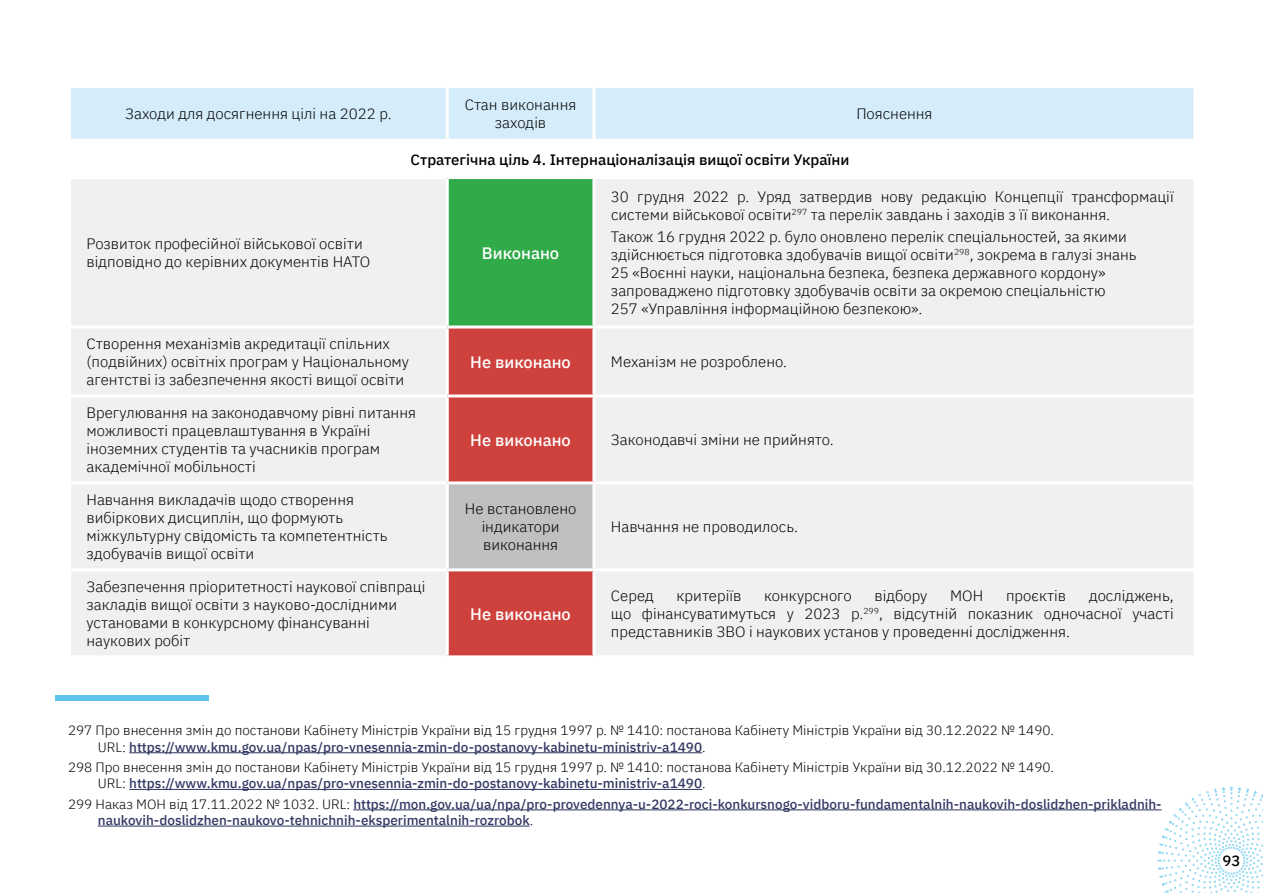
<style>
.page{position:relative;width:1263px;height:893px;background:#fff}
.page>*{position:absolute;margin:0;border:0;box-sizing:border-box;transform-origin:0 0}
.t1{font:500 16.5px "IBM Plex Sans";color:#fff}
.t2{font:300 15px/18px "IBM Plex Sans";color:#000}
.t3{font:500 15px "IBM Plex Sans";color:#000}
.t4{font:300 13.5px/16.2px "IBM Plex Sans";color:#000}
.t5{font:500 13.5px/16.2px "IBM Plex Sans";color:#323863}
.s1{font-weight:500;color:#323863}
.s2{font-weight:300;color:#000}
</style>
<div class="page">
<svg style="left:1157px;top:787px;width:106px;height:106px"></svg>
<div style="left:71px;top:88px;width:1122px;height:51px;background:#d5edfa"></div>
<div style="left:71px;top:179px;width:1122px;height:476px;background:#f0f0f0"></div>
<div style="left:447px;top:178px;width:147px;height:149px;background:#31aa49"></div>
<div style="left:449px;top:328px;width:143px;height:327px;background:#ce413c"></div>
<div style="left:447px;top:483px;width:147px;height:87px;background:#c1c0c0"></div>
<hr style="left:446px;top:88px;width:3px;height:51px;background:#fff">
<hr style="left:592px;top:88px;width:3px;height:51px;background:#fff">
<hr style="left:446px;top:179px;width:3px;height:146px;background:#fff">
<hr style="left:592px;top:179px;width:3px;height:146px;background:#fff">
<hr style="left:446px;top:328px;width:3px;height:66px;background:#fff">
<hr style="left:592px;top:328px;width:3px;height:66px;background:#fff">
<hr style="left:446px;top:397px;width:3px;height:84px;background:#fff">
<hr style="left:592px;top:397px;width:3px;height:84px;background:#fff">
<hr style="left:446px;top:484px;width:3px;height:84px;background:#fff">
<hr style="left:592px;top:484px;width:3px;height:84px;background:#fff">
<hr style="left:446px;top:571px;width:3px;height:84px;background:#fff">
<hr style="left:592px;top:571px;width:3px;height:84px;background:#fff">
<hr style="left:68px;top:325px;width:379px;height:3px;background:#fff">
<hr style="left:447px;top:325px;width:147px;height:3px;background:#fff">
<hr style="left:594px;top:325px;width:602px;height:3px;background:#fff">
<hr style="left:68px;top:394px;width:379px;height:3px;background:#fff">
<hr style="left:447px;top:394px;width:147px;height:3px;background:#fff">
<hr style="left:594px;top:394px;width:602px;height:3px;background:#fff">
<hr style="left:68px;top:481px;width:379px;height:3px;background:#fff">
<hr style="left:447px;top:481px;width:147px;height:3px;background:#fff">
<hr style="left:594px;top:481px;width:602px;height:3px;background:#fff">
<hr style="left:68px;top:568px;width:379px;height:3px;background:#fff">
<hr style="left:447px;top:568px;width:147px;height:3px;background:#fff">
<hr style="left:594px;top:568px;width:602px;height:3px;background:#fff">
<hr style="left:447px;top:176px;width:147px;height:3px;background:#fff">
<hr style="left:129px;top:752px;width:573px;height:1px;background:#323863">
<hr style="left:129px;top:789px;width:573px;height:1px;background:#323863">
<hr style="left:353px;top:809px;width:808px;height:1px;background:#323863">
<hr style="left:98px;top:825px;width:432px;height:2px;background:#323863">
<div style="left:55px;top:695px;width:153px;height:6px;background:#5dc5ea"></div>
<p class="t2" style="left:125px;top:104px;width:268px">Заходи для досягнення цілі на 2022 р.</p>
<p class="t2" style="left:465px;top:95px;width:113px;text-align:center">Стан виконання заходів</p>
<p class="t2" style="left:856px;top:104px;width:78px">Пояснення</p>
<p class="t3" style="left:411px;top:148px;width:440px">Стратегічна ціль 4. Інтернаціоналізація вищої освіти України</p>
<p class="t2" style="left:87px;top:234px;width:285px">Розвиток професійної військової освіти відповідно до керівних документів НАТО</p>
<p class="t1" style="left:482px;top:240px;width:79px">Виконано</p>
<p class="t2" style="left:611px;top:186px;width:564px">30 грудня 2022 р. Уряд затвердив нову редакцію Концепції трансформації системи військової освіти<sup>297</sup> та перелік завдань і заходів з її виконання.</p>
<p class="t2" style="left:611px;top:227px;width:527px">Також 16 грудня 2022 р. було оновлено перелік спеціальностей, за якими здійснюється підготовка здобувачів вищої освіти<sup>298</sup>, зокрема в галузі знань 25 «Воєнні науки, національна безпека, безпека державного кордону» запроваджено підготовку здобувачів освіти за окремою спеціальністю<br>257 «Управління інформаційною безпекою».</p>
<p class="t2" style="left:87px;top:334px;width:324px">Створення механізмів акредитації спільних (подвійних) освітніх програм у Національному агентстві із забезпечення якості вищої освіти</p>
<p class="t2" style="left:87px;top:403px;width:331px">Врегулювання на законодавчому рівні питання можливості працевлаштування в Україні іноземних студентів та учасників програм академічної мобільності</p>
<p class="t1" style="left:470px;top:349px;width:102px">Не виконано</p>
<p class="t2" style="left:611px;top:352px;width:177px">Механізм не розроблено.</p>
<p class="t1" style="left:470px;top:427px;width:102px">Не виконано</p>
<p class="t2" style="left:611px;top:430px;width:224px">Законодавчі зміни не прийнято.</p>
<p class="t2" style="left:87px;top:490px;width:303px">Навчання викладачів щодо створення вибіркових дисциплін, що формують міжкультурну свідомість та компетентність здобувачів вищої освіти</p>
<p class="t2" style="left:465px;top:499px;width:113px;text-align:center">Не встановлено індикатори виконання</p>
<p class="t2" style="left:87px;top:577px;width:340px">Забезпечення пріоритетності наукової співпраці закладів вищої освіти з науково-дослідними установами в конкурсному фінансуванні наукових робіт</p>
<p class="t1" style="left:470px;top:601px;width:102px">Не виконано</p>
<p class="t2" style="left:611px;top:517px;width:188px">Навчання не проводилось.</p>
<p class="t2" style="left:611px;top:586px;width:44px">Серед</p>
<p class="t2" style="left:677px;top:586px;width:66px">критеріїв</p>
<p class="t2" style="left:764px;top:586px;width:89px">конкурсного</p>
<p class="t2" style="left:874px;top:586px;width:54px">відбору</p>
<p class="t2" style="left:950px;top:586px;width:35px">МОН</p>
<p class="t2" style="left:1006px;top:586px;width:62px">проєктів</p>
<p class="t2" style="left:611px;top:586px;width:564px;text-align:justify;text-indent:478px">досліджень, що фінансуватимуться у 2023 р.<sup>299</sup>, відсутній показник одночасної участі представників ЗВО і наукових установ у проведенні дослідження.</p>
<p class="t4" style="left:98px;top:721px;width:958px;text-indent:-30px">297 Про внесення змін до постанови Кабінету Міністрів України від 15 грудня 1997 р. № 1410: постанова Кабінету Міністрів України від 30.12.2022 № 1490.<br>URL: <span class="s1">https://www.kmu.gov.ua/npas/pro-vnesennia-zmin-do-postanovy-kabinetu-ministriv-a1490</span>.</p>
<p class="t4" style="left:98px;top:758px;width:958px;text-indent:-30px">298 Про внесення змін до постанови Кабінету Міністрів України від 15 грудня 1997 р. № 1410: постанова Кабінету Міністрів України від 30.12.2022 № 1490.<br>URL: <span class="s1">https://www.kmu.gov.ua/npas/pro-vnesennia-zmin-do-postanovy-kabinetu-ministriv-a1490</span>.</p>
<p class="t5" style="left:98px;top:795px;width:1065px;text-indent:-30px"><span class="s2">299 Наказ МОН від 17.11.2022 № 1032. URL:</span> https://mon.gov.ua/ua/npa/pro-provedennya-u-2022-roci-konkursnogo-vidboru-fundamentalnih-naukovih-doslidzhen-prikladnih&shy;naukovih-doslidzhen-naukovo-tehnichnih-eksperimentalnih-rozrobok<span class="s2">.</span></p>
<p class="t3" style="left:1222px;top:849px;width:19px">93</p>
</div>
